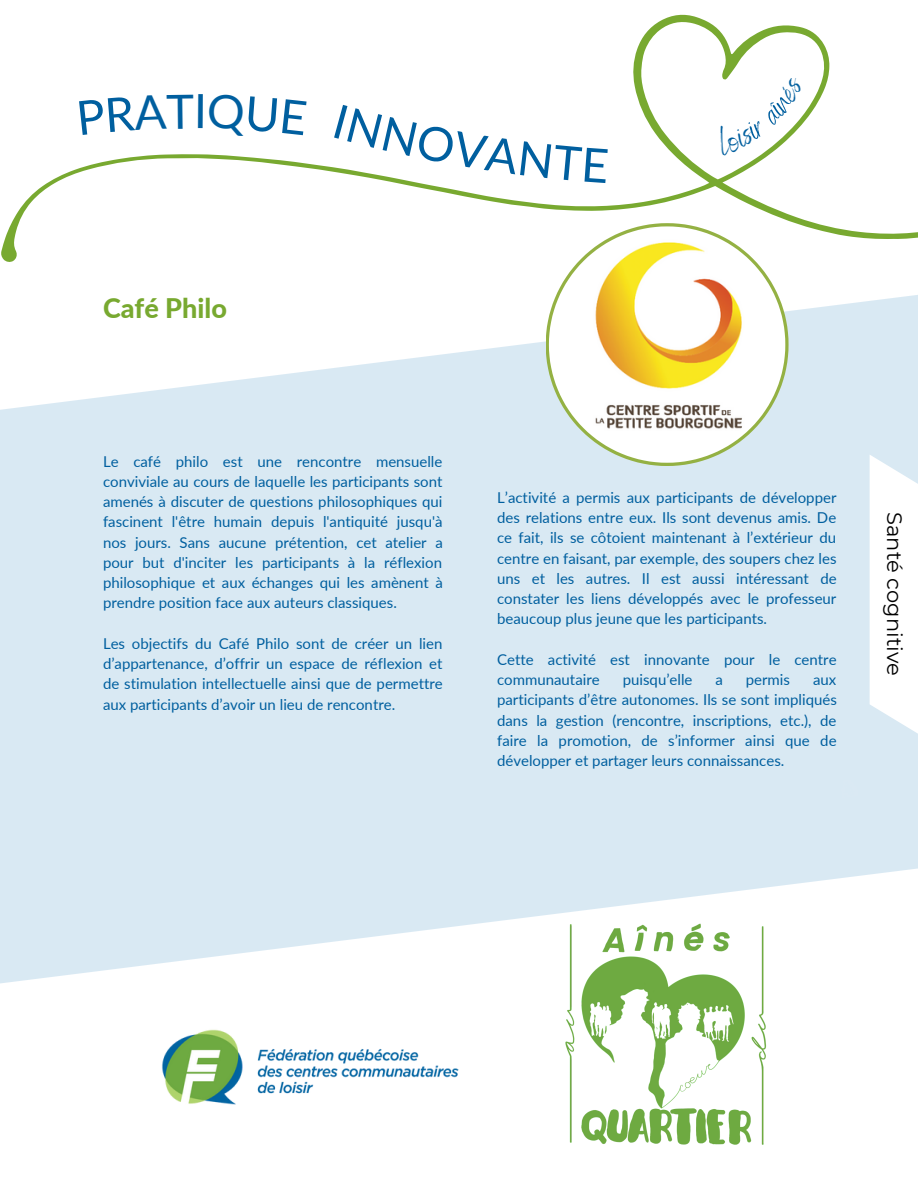
<style>
.page{position:relative;width:918px;height:1188px;background:#fff}
.page>*{position:absolute;margin:0;border:0;box-sizing:border-box;transform-origin:0 0}
.t1{font:800 27px "Lato";color:#78a930}
.t2{font:21px "Montserrat";color:#000}
.t3{font:15px/20.2px "Lato";color:#005f9f;text-align:justify}
</style>
<div class="page">
<svg style="left:1px;top:14px;width:917px;height:248px"></svg>
<svg style="left:546px;top:223px;width:243px;height:243px"></svg>
<svg style="left:549px;top:226px;width:236px;height:237px"></svg>
<img style="left:555px;top:232px;width:224px;height:225px">
<img style="left:162px;top:1029px;width:297px;height:76px">
<svg style="left:870px;top:455px;width:48px;height:279px"></svg>
<img style="left:565px;top:923px;width:202px;height:222px">
<svg style="left:79px;top:94px;width:124px;height:41px"></svg>
<svg style="left:209px;top:94px;width:98px;height:43px"></svg>
<svg style="left:713px;top:76px;width:91px;height:80px"></svg>
<svg style="left:334px;top:104px;width:274px;height:79px"></svg>
<p class="t1" style="left:103px;top:291px;width:125px">Café Philo</p>
<p class="t3" style="left:103px;top:451px;width:341px">Le café philo est une rencontre mensuelle conviviale au cours de laquelle les participants sont amenés à discuter de questions philosophiques qui fascinent l'être humain depuis l'antiquité jusqu'à nos jours. Sans aucune prétention, cet atelier a pour but d'inciter les participants à la réflexion philosophique et aux échanges qui les amènent à prendre position face aux auteurs classiques.</p>
<p class="t3" style="left:103px;top:633px;width:341px">Les objectifs du Café Philo sont de créer un lien d’appartenance, d’offrir un espace de réflexion et de stimulation intellectuelle ainsi que de permettre aux participants d’avoir un lieu de rencontre.</p>
<p class="t3" style="left:497px;top:487px;width:341px">L’activité a permis aux participants de développer des relations entre eux. Ils sont devenus amis. De ce fait, ils se côtoient maintenant à l’extérieur du centre en faisant, par exemple, des soupers chez les uns et les autres. Il est aussi intéressant de constater les liens développés avec le professeur beaucoup plus jeune que les participants.</p>
<p class="t3" style="left:497px;top:649px;width:341px">Cette activité est innovante pour le centre communautaire</p>
<p class="t3" style="left:623px;top:669px;width:71px">puisqu’elle</p>
<p class="t3" style="left:715px;top:669px;width:9px">a</p>
<p class="t3" style="left:746px;top:669px;width:46px">permis</p>
<p class="t3" style="left:497px;top:669px;width:341px;text-indent:316px">aux participants d’être autonomes. Ils se sont impliqués dans la gestion (rencontre, inscriptions, etc.), de faire la promotion, de s’informer ainsi que de développer et partager leurs connaissances.</p>
<p class="t2" style="left:907px;top:512px;width:165px;rotate:90deg">Santé cognitive</p>
</div>
